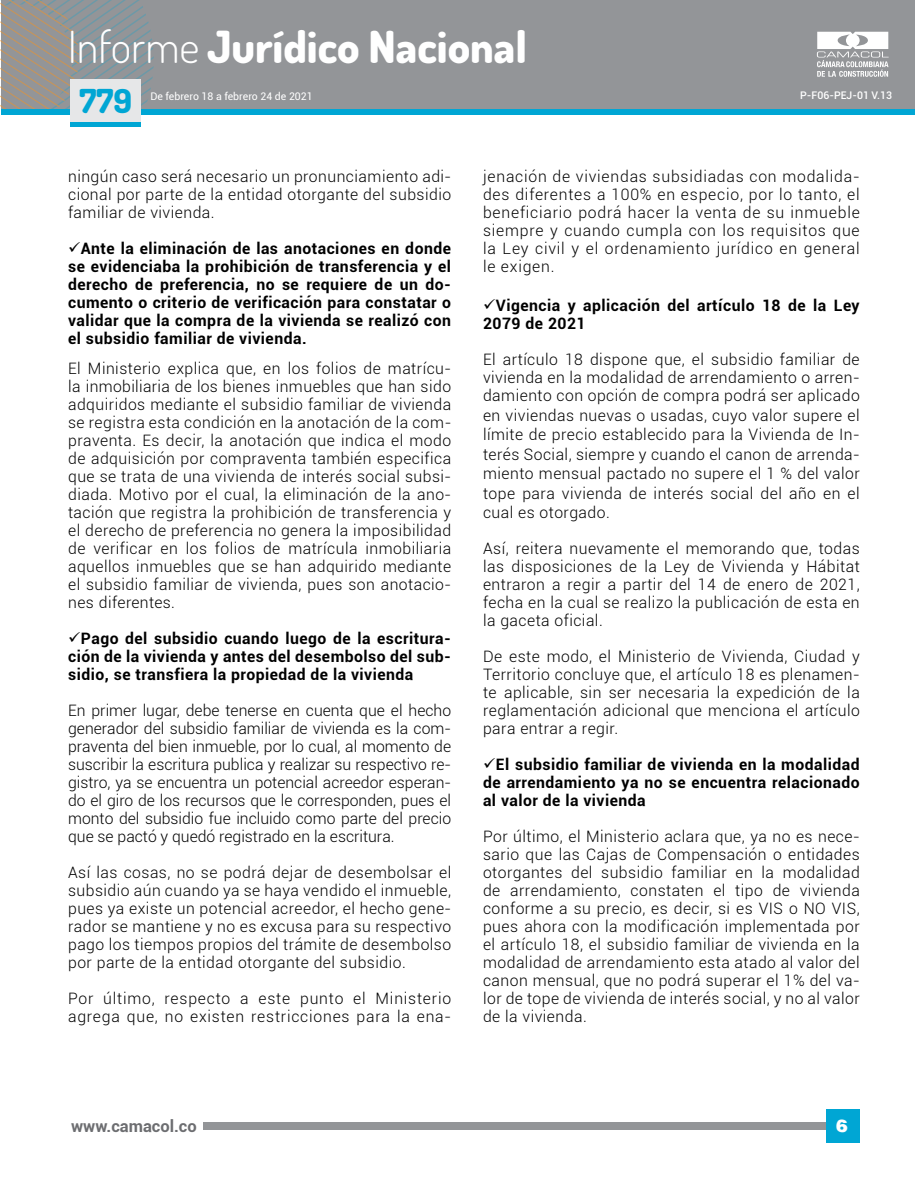
<style>
.page{position:relative;width:915px;height:1191px;background:#fff}
.page>*{position:absolute;margin:0;border:0;box-sizing:border-box;transform-origin:0 0}
.t1{font:800 44.25px "Dosis";color:#fff}
.t2{font:800 33px "Dosis";color:#00a6d4}
.t3{font:900 19.5px "Roboto";color:#fff}
.t4{font:900 19.5px "Helvetica";color:#fff}
.t5{font:700 16.5px "Roboto";color:#6d6e71}
.t6{font:300 15.75px/18px "Roboto";letter-spacing:.03em;color:#000;text-align:justify}
.t7{font:700 15.75px/18px "Roboto";letter-spacing:.03em;color:#000;text-align:justify}
.t8{font:300 15.75px/18px "Roboto";letter-spacing:.05em;color:#000}
.t9{font:10.5px "Roboto";color:#fff}
.t10{font:500 10.5px "Roboto";color:#fff}
.s1{font-weight:300}
</style>
<div class="page">
<div style="left:203px;top:1122px;width:655px;height:7px;background:#939598"></div>
<div style="left:825px;top:1109px;width:33px;height:34px;background:#00a6d4"></div>
<div style="left:1px;top:0;width:913px;height:108px;background:#939598"></div>
<div style="left:1px;top:109px;width:913px;height:5px;background:#00a6d4"></div>
<svg style="left:1px;top:0;width:158px;height:109px"></svg>
<svg style="left:817px;top:32px;width:71px;height:45px"></svg>
<div style="left:70px;top:122px;width:70px;height:5px;background:#00a6d4"></div>
<div style="left:70px;top:79px;width:70px;height:43px;background:#e6e7e8"></div>
<h1 class="t1" style="left:68px;top:18px;width:460px"><span class="s1">Informe</span> Jurídico Nacional</h1>
<h2 class="t2" style="left:80px;top:80px;width:54px">779</h2>
<p class="t9" style="left:150px;top:89px;width:164px">De febrero 18 a febrero 24 de 2021</p>
<p class="t10" style="left:800px;top:87px;width:93px">P-F06-PEJ-01 V.13</p>
<p class="t6" style="left:68px;top:167px;width:384px">ningún caso será necesario un pronunciamiento adi&shy;cional por parte de la entidad otorgante del subsidio familiar de vivienda.</p>
<p class="t7" style="left:68px;top:239px;width:384px">✓Ante la eliminación de las anotaciones en donde se evidenciaba la prohibición de transferencia y el derecho de preferencia, no se requiere de un do&shy;cumento o criterio de verificación para constatar o validar que la compra de la vivienda se realizó con el subsidio familiar de vivienda.</p>
<p class="t6" style="left:68px;top:359px;width:384px">El Ministerio explica que, en los folios de matrícu&shy;la inmobiliaria de los bienes inmuebles que han sido adquiridos mediante el subsidio familiar de vivienda se registra esta condición en la anotación de la com&shy;praventa. Es decir, la anotación que indica el modo de adquisición por compraventa también especifica que se trata de una vivienda de interés social subsi&shy;diada. Motivo por el cual, la eliminación de la ano&shy;tación que registra la prohibición de transferencia y el derecho de preferencia no genera la imposibilidad de verificar en los folios de matrícula inmobiliaria aquellos inmuebles que se han adquirido mediante el subsidio familiar de vivienda, pues son anotacio&shy;nes diferentes.</p>
<p class="t7" style="left:68px;top:629px;width:384px">✓Pago del subsidio cuando luego de la escritura&shy;ción de la vivienda y antes del desembolso del sub&shy;sidio, se transfiera la propiedad de la vivienda</p>
<p class="t6" style="left:68px;top:701px;width:384px">En primer lugar, debe tenerse en cuenta que el hecho generador del subsidio familiar de vivienda es la com&shy;praventa del bien inmueble, por lo cual, al momento de suscribir la escritura publica y realizar su respectivo re&shy;gistro, ya se encuentra un potencial acreedor esperan&shy;do el giro de los recursos que le corresponden, pues el monto del subsidio fue incluido como parte del precio que se pactó y quedó registrado en la escritura.</p>
<p class="t6" style="left:68px;top:863px;width:384px">Así las cosas, no se podrá dejar de desembolsar el subsidio aún cuando ya se haya vendido el inmueble, pues ya existe un potencial acreedor, el hecho gene&shy;rador se mantiene y no es excusa para su respectivo pago los tiempos propios del trámite de desembolso por parte de la entidad otorgante del subsidio.</p>
<p class="t8" style="left:68px;top:989px;width:384px">Por último, respecto a este punto el Ministerio agrega que, no existen restricciones para la ena-</p>
<p class="t6" style="left:483px;top:167px;width:378px">jenación de viviendas subsidiadas con modalida&shy;des diferentes a 100% en especio, por lo tanto, el beneficiario podrá hacer la venta de su inmueble siempre y cuando cumpla con los requisitos que la Ley civil y el ordenamiento jurídico en general le exigen.</p>
<p class="t7" style="left:483px;top:296px;width:378px">✓Vigencia y aplicación del artículo 18 de la Ley<br>2079 de 2021</p>
<p class="t6" style="left:483px;top:350px;width:378px">El artículo 18 dispone que, el subsidio familiar de vivienda en la modalidad de arrendamiento o arren&shy;damiento con opción de compra podrá ser aplicado</p>
<p class="t6" style="left:483px;top:405px;width:378px;line-height:19.5px">en viviendas nuevas o usadas, cuyo valor supere el límite de precio establecido para la Vivienda de In&shy;terés Social, siempre y cuando el canon de arrenda&shy;miento mensual pactado no supere el 1 % del valor tope para vivienda de interés social del año en el cual es otorgado.</p>
<p class="t6" style="left:483px;top:539px;width:378px">Así, reitera nuevamente el memorando que, todas las disposiciones de la Ley de Vivienda y Hábitat entraron a regir a partir del 14 de enero de 2021, fecha en la cual se realizo la publicación de esta en la gaceta oficial.</p>
<p class="t6" style="left:483px;top:647px;width:378px">De este modo, el Ministerio de Vivienda, Ciudad y Territorio concluye que, el artículo 18 es plenamen&shy;te aplicable, sin ser necesaria la expedición de la reglamentación adicional que menciona el artículo para entrar a regir.</p>
<p class="t7" style="left:483px;top:755px;width:378px">✓El subsidio familiar de vivienda en la modalidad de arrendamiento ya no se encuentra relacionado al valor de la vivienda</p>
<p class="t6" style="left:483px;top:827px;width:378px">Por último, el Ministerio aclara que, ya no es nece&shy;sario que las Cajas de Compensación o entidades otorgantes del subsidio familiar en la modalidad de arrendamiento, constaten el tipo de vivienda conforme a su precio, es decir, si es VIS o NO VIS, pues ahora con la modificación implementada por el artículo 18, el subsidio familiar de vivienda en la modalidad de arrendamiento esta atado al valor del canon mensual, que no podrá superar el 1% del va&shy;lor de tope de vivienda de interés social, y no al valor de la vivienda.</p>
<p class="t5" style="left:71px;top:1114px;width:127px">www.camacol.co</p>
<p class="t3" style="left:836px;top:1114px;width:13px">1</p>
<p class="t4" style="left:836px;top:1118px;width:13px">6</p>
</div>
